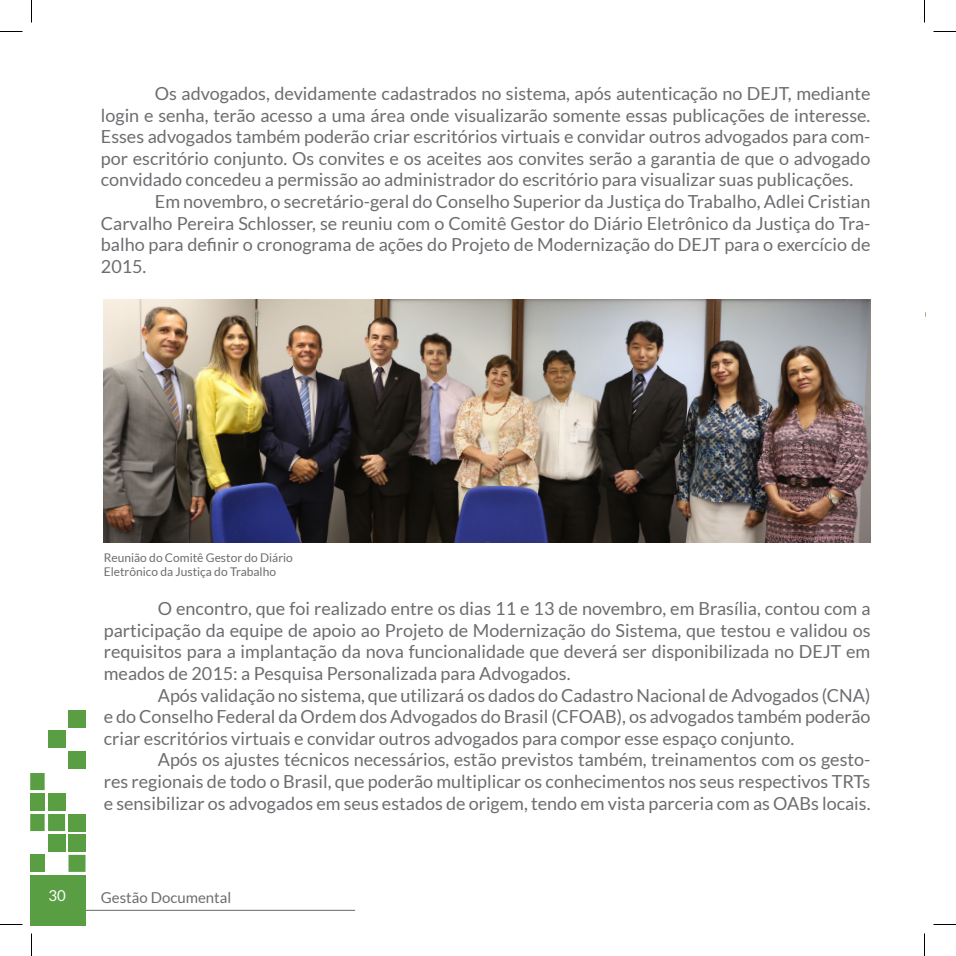
<style>
.page{position:relative;width:956px;height:956px;background:#fff}
.page>*{position:absolute;margin:0;border:0;box-sizing:border-box;transform-origin:0 0}
.t1{font:18px/21.6px "Lato";color:#6c6d70;text-align:justify}
.t2{font:15px "Lato";color:#6c6d70}
.t3{font:15px "Lato";color:#fff}
.t4{font:12px/14.4px "Lato";color:#6c6d70}
</style>
<div class="page">
<hr style="left:83px;top:910px;width:272px;height:1px;background:#6c6d70">
<div style="left:30px;top:875px;width:55px;height:51px;background:#5a9e43"></div>
<div style="left:68px;top:855px;width:18px;height:17px;background:#5a9e43"></div>
<div style="left:30px;top:855px;width:15px;height:17px;background:#5a9e43"></div>
<div style="left:68px;top:834px;width:18px;height:17px;background:#5a9e43"></div>
<div style="left:48px;top:834px;width:17px;height:17px;background:#5a9e43"></div>
<div style="left:68px;top:814px;width:18px;height:17px;background:#5a9e43"></div>
<div style="left:48px;top:814px;width:17px;height:17px;background:#5a9e43"></div>
<div style="left:30px;top:814px;width:15px;height:17px;background:#5a9e43"></div>
<div style="left:48px;top:793px;width:17px;height:17px;background:#5a9e43"></div>
<div style="left:30px;top:793px;width:15px;height:17px;background:#5a9e43"></div>
<div style="left:30px;top:773px;width:15px;height:17px;background:#5a9e43"></div>
<div style="left:68px;top:751px;width:18px;height:17px;background:#5a9e43"></div>
<div style="left:48px;top:731px;width:17px;height:17px;background:#5a9e43"></div>
<div style="left:68px;top:710px;width:18px;height:17px;background:#5a9e43"></div>
<img style="left:104px;top:299px;width:766px;height:243px">
<svg style="left:0;top:31px;width:22px;height:1px"></svg>
<svg style="left:933px;top:31px;width:23px;height:1px"></svg>
<svg style="left:0;top:924px;width:22px;height:1px"></svg>
<svg style="left:933px;top:924px;width:23px;height:1px"></svg>
<svg style="left:31px;top:0;width:1px;height:23px"></svg>
<svg style="left:31px;top:933px;width:1px;height:23px"></svg>
<svg style="left:924px;top:0;width:1px;height:23px"></svg>
<svg style="left:924px;top:933px;width:1px;height:23px"></svg>
<p class="t1" style="left:101px;top:83px;width:771px;text-indent:54px">Os advogados, devidamente cadastrados no sistema, após autenticação no DEJT, mediante login e senha, terão acesso a uma área onde visualizarão somente essas publicações de interesse.<br>Esses advogados também poderão criar escritórios virtuais e convidar outros advogados para com&shy;por escritório conjunto. Os convites e os aceites aos convites serão a garantia de que o advogado convidado concedeu a permissão ao administrador do escritório para visualizar suas publicações.</p>
<p class="t1" style="left:101px;top:191px;width:771px;text-indent:54px">Em novembro, o secretário-geral do Conselho Superior da Justiça do Trabalho, Adlei Cristian Carvalho Pereira Schlosser, se reuniu com o Comitê Gestor do Diário Eletrônico da Justiça do Tra&shy;balho para definir o cronograma de ações do Projeto de Modernização do DEJT para o exercício de 2015.</p>
<p class="t4" style="left:104px;top:550px;width:191px">Reunião do Comitê Gestor do Diário<br>Eletrônico da Justiça do Trabalho</p>
<p class="t1" style="left:104px;top:598px;width:768px;text-indent:54px">O encontro, que foi realizado entre os dias 11 e 13 de novembro, em Brasília, contou com a participação da equipe de apoio ao Projeto de Modernização do Sistema, que testou e validou os requisitos para a implantação da nova funcionalidade que deverá ser disponibilizada no DEJT em meados de 2015: a Pesquisa Personalizada para Advogados.</p>
<p class="t1" style="left:104px;top:684px;width:768px;text-indent:54px">Após validação no sistema, que utilizará os dados do Cadastro Nacional de Advogados (CNA) e do Conselho Federal da Ordem dos Advogados do Brasil (CFOAB), os advogados também poderão criar escritórios virtuais e convidar outros advogados para compor esse espaço conjunto.</p>
<p class="t1" style="left:104px;top:749px;width:768px;text-indent:54px">Após os ajustes técnicos necessários, estão previstos também, treinamentos com os gesto&shy;res regionais de todo o Brasil, que poderão multiplicar os conhecimentos nos seus respectivos TRTs e sensibilizar os advogados em seus estados de origem, tendo em vista parceria com as OABs locais.</p>
<p class="t3" style="left:49px;top:887px;width:19px">30</p>
<p class="t2" style="left:101px;top:890px;width:132px">Gestão Documental</p>
</div>
